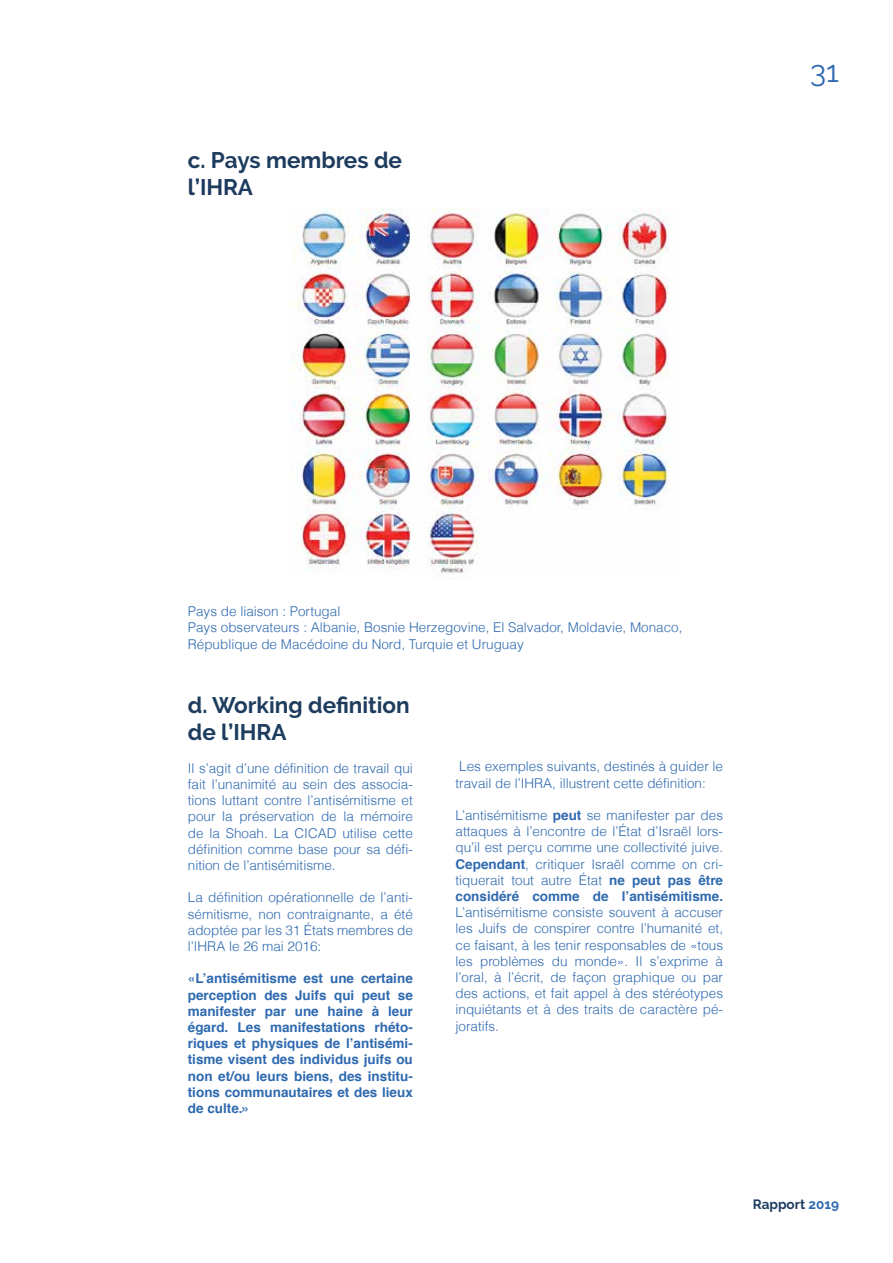
<style>
.page{position:relative;width:893px;height:1263px;background:#fff}
.page>*{position:absolute;margin:0;border:0;box-sizing:border-box;transform-origin:0 0}
.t1{font:30px "Raleway";color:#306ab0}
.t2{font:700 22.5px/27px "Raleway";color:#1d3c5e}
.t3{font:300 13.5px/16.2px "Helvetica";color:#2e69af;text-align:justify}
.t4{font:700 13.5px/16.2px "Helvetica";color:#2e69af;text-align:justify}
.t5{font:700 13.5px "Raleway";color:#1d3c5e}
.s1{font-weight:700}
.s2{color:#2e69af}
</style>
<div class="page">
<img style="left:289px;top:208px;width:380px;height:366px">
<h2 class="t2" style="left:188px;top:147px;width:216px">c. Pays membres de l’IHRA</h2>
<h1 class="t1" style="left:810px;top:54px;width:30px">31</h1>
<p class="t3" style="left:188px;top:603px;width:496px;text-align:left">Pays de liaison : Portugal<br>Pays observateurs : Albanie, Bosnie Herzegovine, El Salvador, Moldavie, Monaco,<br>République de Macédoine du Nord, Turquie et Uruguay</p>
<h2 class="t2" style="left:188px;top:692px;width:223px">d. Working definition de l’IHRA</h2>
<p class="t3" style="left:188px;top:760px;width:227px">Il s’agit d’une définition de travail qui fait l’unanimité au sein des associa&shy;tions luttant contre l’antisémitisme et pour la préservation de la mémoire de la Shoah. La CICAD utilise cette définition comme base pour sa défi&shy;nition de l’antisémitisme.</p>
<p class="t3" style="left:188px;top:889px;width:227px">La définition opérationnelle de l’anti&shy;sémitisme, non contraignante, a été adoptée par les 31 États membres de l’IHRA le 26 mai 2016:</p>
<p class="t4" style="left:188px;top:971px;width:227px">«L’antisémitisme est une certaine perception des Juifs qui peut se manifester par une haine à leur égard. Les manifestations rhéto&shy;riques et physiques de l’antisémi&shy;tisme visent des individus juifs ou non et/ou leurs biens, des institu&shy;tions communautaires et des lieux de culte.»</p>
<p class="t3" style="left:455px;top:758px;width:269px">Les exemples suivants, destinés à guider le travail de l’IHRA, illustrent cette définition:</p>
<p class="t3" style="left:455px;top:807px;width:269px">L’antisémitisme <span class="s1">peut</span> se manifester par des attaques à l’encontre de l’État d’Israël lors&shy;qu’il est perçu comme une collectivité juive.<br><span class="s1">Cependant</span>, critiquer Israël comme on cri&shy;tiquerait tout autre État <span class="s1">ne peut pas être considéré comme de l’antisémitisme.</span></p>
<p class="t3" style="left:455px;top:904px;width:269px">L’antisémitisme consiste souvent à accuser les Juifs de conspirer contre l’humanité et, ce faisant, à les tenir responsables de «tous les problèmes du monde». Il s’exprime à l’oral, à l’écrit, de façon graphique ou par des actions, et fait appel à des stéréotypes inquiétants et à des traits de caractère pé&shy;joratifs.</p>
<p class="t5" style="left:753px;top:1196px;width:88px">Rapport <span class="s2">2019</span></p>
</div>
